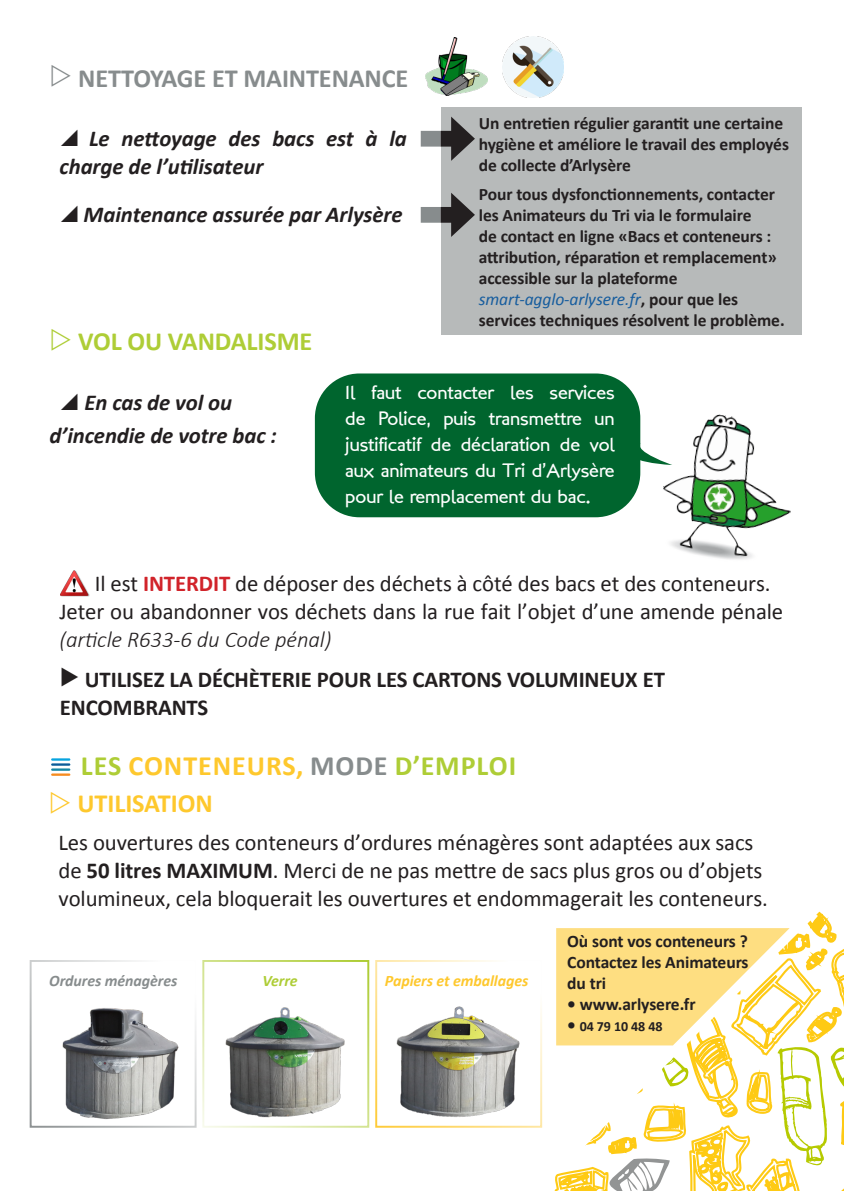
<style>
.page{position:relative;width:844px;height:1191px;background:#fff}
.page>*{position:absolute;margin:0;border:0;box-sizing:border-box;transform-origin:0 0}
.t1{font:700 28px "Calibri";letter-spacing:.035em;color:#aecd36}
.t2{font:700 26.25px "Calibri";letter-spacing:-.005em;color:#878c8d}
.t3{font:700 26.25px "Calibri";letter-spacing:-.005em;color:#aecd36}
.t4{font:700 26.25px "Calibri";letter-spacing:-.005em;color:#fec82d}
.t5{font:22.75px/28px "Calibri";letter-spacing:-.005em;color:#231f20}
.t6{font:italic 700 22.75px/28px "Calibri";letter-spacing:-.005em;color:#231f20}
.t7{font:700 22.75px/28px "Calibri";letter-spacing:-.005em;color:#231f20}
.t8{font:19.6px/26.1px "London Between";letter-spacing:-.005em;color:#fff;text-align:justify}
.t9{font:700 17.5px/21px "Calibri";letter-spacing:-.005em;color:#231f20}
.t10{font:italic 700 15.92px "Calibri";letter-spacing:-.005em;color:#fec82d}
.t11{font:italic 700 15.92px "Calibri";letter-spacing:-.005em;color:#878c8d}
.t12{font:italic 700 15.92px "Calibri";letter-spacing:-.005em;color:#aecd36}
.t13{font:700 14px "Calibri";letter-spacing:-.005em;color:#231f20}
.s1{font-weight:400;font-style:italic;color:#175d9e}
.s2{font-weight:700;color:#d1232a}
.s3{font-weight:300;font-style:italic}
.s4{color:#fec82d}
.s5{color:#878c8d}
.s6{font-weight:700}
.s7{font-size:17.5px}
</style>
<div class="page">
<div style="left:315px;top:373px;width:325px;height:144px;background:#00652e;border-radius:45px"></div>
<svg style="left:490px;top:911px;width:353px;height:280px"></svg>
<svg style="left:52px;top:758px;width:17px;height:7px"></svg>
<hr style="left:52px;top:768px;width:17px;height:3px;background:#1686a3">
<hr style="left:52px;top:773px;width:17px;height:3px;background:#f68b1f">
<img style="left:61px;top:571px;width:29px;height:25px">
<img style="left:663px;top:414px;width:128px;height:146px">
<img style="left:62px;top:1008px;width:117px;height:112px">
<img style="left:396px;top:956px;width:144px;height:168px">
<img style="left:225px;top:1007px;width:120px;height:111px">
<div style="left:30px;top:960px;width:166px;height:167px;border:2px solid #878c8d"></div>
<div style="left:202px;top:960px;width:167px;height:167px;border:2px solid #aecd36"></div>
<svg style="left:640px;top:443px;width:32px;height:22px"></svg>
<img style="left:425px;top:38px;width:62px;height:58px">
<img style="left:502px;top:36px;width:61px;height:61px">
<div style="left:440px;top:108px;width:361px;height:227px;background:#b7baba"></div>
<div style="left:420px;top:131px;width:20px;height:16px;background:#878c8d"></div>
<div style="left:440px;top:131px;width:20px;height:16px;background:#231f20"></div>
<svg style="left:451px;top:117px;width:24px;height:44px"></svg>
<div style="left:420px;top:207px;width:20px;height:16px;background:#878c8d"></div>
<div style="left:440px;top:207px;width:20px;height:16px;background:#231f20"></div>
<svg style="left:451px;top:193px;width:24px;height:44px"></svg>
<p class="t2" style="left:78px;top:60px;width:331px">NETTOYAGE ET MAINTENANCE</p>
<p class="t6" style="left:60px;top:124px;width:349px;text-indent:29px">Le nettoyage des bacs est à la charge de l’utilisateur</p>
<p class="t6" style="left:84px;top:199px;width:320px">Maintenance assurée par Arlysère</p>
<p class="t3" style="left:78px;top:323px;width:235px">VOL OU VANDALISME</p>
<p class="t9" style="left:478px;top:112px;width:311px">Un entretien régulier garantit une certaine hygiène et améliore le travail des employés de collecte d’Arlysère</p>
<p class="t9" style="left:478px;top:183px;width:299px">Pour tous dysfonctionnements, contacter les Animateurs du Tri via le formulaire<br>de contact en ligne «Bacs et conteneurs : attribution, réparation et remplacement» accessible sur la plateforme</p>
<p class="t9" style="left:478px;top:288px;width:307px"><span class="s1">smart-agglo-arlysere.fr</span>, pour que les services techniques résolvent le problème.</p>
<p class="t6" style="left:85px;top:387px;width:149px">En cas de vol ou</p>
<p class="t6" style="left:50px;top:420px;width:229px">d’incendie de votre bac :</p>
<p class="t8" style="left:345px;top:379px;width:271px">Il faut contacter les services de Police, puis transmettre un justificatif de déclaration de vol aux animateurs du Tri d’Arlysère pour le remplacement du bac.</p>
<p class="t5" style="left:95px;top:568px;width:677px">Il est <span class="s2">INTERDIT</span> de déposer des déchets à côté des bacs et des conteneurs.</p>
<p class="t5" style="left:59px;top:596px;width:725px">Jeter ou abandonner vos déchets dans la rue fait l’objet d’une amende pénale <span class="s3">(article R633-6 du Code pénal)</span></p>
<p class="t7" style="left:60px;top:664px;width:606px">◆ UTILISEZ LA DÉCHÈTERIE POUR LES CARTONS VOLUMINEUX ET<br>ENCOMBRANTS</p>
<p class="t1" style="left:81px;top:746px;width:437px">LES <span class="s4">CONTENEURS,</span> <span class="s5">MODE</span> D’EMPLOI</p>
<p class="t4" style="left:78px;top:785px;width:136px">UTILISATION</p>
<p class="t5" style="left:58px;top:827px;width:710px">Les ouvertures des conteneurs d’ordures ménagères sont adaptées aux sacs de <span class="s6">50 litres MAXIMUM</span>. Merci de ne pas mettre de sacs plus gros ou d’objets volumineux, cela bloquerait les ouvertures et endommagerait les conteneurs.</p>
<p class="t11" style="left:49px;top:971px;width:130px">Ordures ménagères</p>
<p class="t12" style="left:262px;top:971px;width:37px">Verre</p>
<p class="t10" style="left:385px;top:971px;width:145px">Papiers et emballages</p>
<p class="t9" style="left:567px;top:929px;width:183px;text-align:justify">Où sont vos conteneurs ?<br>Contactez les Animateurs du tri</p>
<p class="t9" style="left:567px;top:992px;width:130px">• www.arlysere.fr</p>
<p class="t13" style="left:567px;top:1016px;width:97px"><span class="s7">•</span> 04 79 10 48 48</p>
</div>
